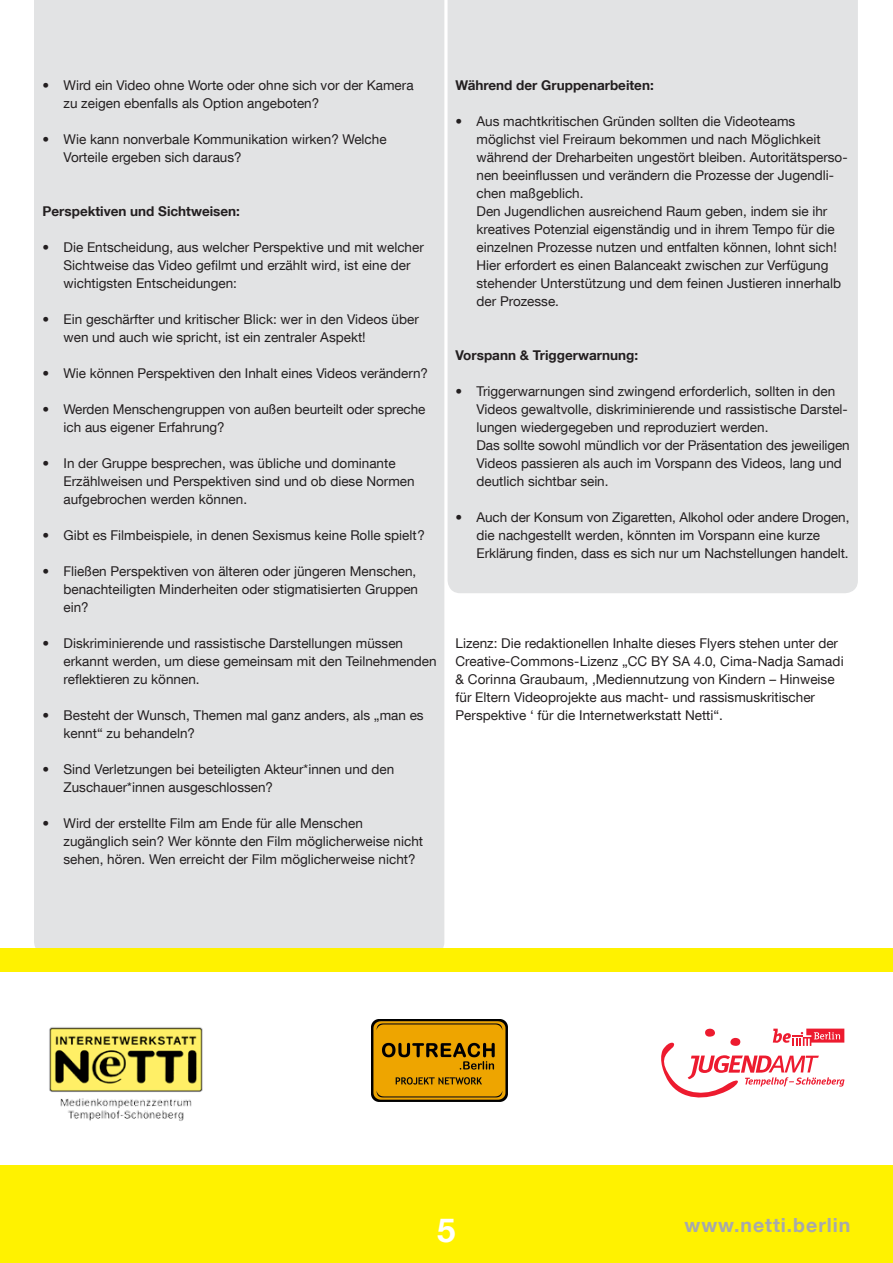
<style>
.page{position:relative;width:893px;height:1263px;background:#fff}
.page>*{position:absolute;margin:0;border:0;box-sizing:border-box;transform-origin:0 0}
.t1{font:700 33px "Helvetica Neue LT Com";color:#fff}
.t2{font:700 19.5px "Helvetica Neue LT Com";letter-spacing:.05em;color:#a7a9ac}
.t3{font:13.5px/18px "Helvetica Neue LT Com";color:#231f20}
.t4{font:700 13.5px "Helvetica Neue LT Com";color:#231f20}
</style>
<div class="page">
<div style="left:448px;top:0;width:410px;height:593px;background:#e2e3e4"></div>
<div style="left:34px;top:0;width:410px;height:948px;background:#e2e3e4"></div>
<div style="left:0;top:1165px;width:893px;height:98px;background:#fff200"></div>
<div style="left:0;top:948px;width:893px;height:24px;background:#fff200"></div>
<img style="left:49px;top:1027px;width:154px;height:94px">
<svg style="left:661px;top:1028px;width:183px;height:69px"></svg>
<img style="left:371px;top:1020px;width:136px;height:81px">
<p class="t3" style="left:64px;top:76px;width:352px;text-indent:-21px">• Wird ein Video ohne Worte oder ohne sich vor der Kamera zu zeigen ebenfalls als Option angeboten?</p>
<p class="t3" style="left:64px;top:130px;width:325px;text-indent:-21px">• Wie kann nonverbale Kommunikation wirken? Welche<br>Vorteile ergeben sich daraus?</p>
<p class="t4" style="left:43px;top:203px;width:199px">Perspektiven und Sichtweisen:</p>
<p class="t3" style="left:64px;top:238px;width:362px;text-indent:-21px">• Die Entscheidung, aus welcher Perspektive und mit welcher<br>Sichtweise das Video gefilmt und erzählt wird, ist eine der wichtigsten Entscheidungen:</p>
<p class="t3" style="left:64px;top:310px;width:357px;text-indent:-21px">• Ein geschärfter und kritischer Blick: wer in den Videos über wen und auch wie spricht, ist ein zentraler Aspekt!</p>
<p class="t3" style="left:43px;top:364px;width:387px">• Wie können Perspektiven den Inhalt eines Videos verändern?</p>
<p class="t3" style="left:64px;top:400px;width:363px;text-indent:-21px">• Werden Menschengruppen von außen beurteilt oder spreche ich aus eigener Erfahrung?</p>
<p class="t3" style="left:64px;top:454px;width:353px;text-indent:-21px">• In der Gruppe besprechen, was übliche und dominante<br>Erzählweisen und Perspektiven sind und ob diese Normen aufgebrochen werden können.</p>
<p class="t3" style="left:43px;top:526px;width:384px">• Gibt es Filmbeispiele, in denen Sexismus keine Rolle spielt?</p>
<p class="t3" style="left:64px;top:562px;width:356px;text-indent:-21px">• Fließen Perspektiven von älteren oder jüngeren Menschen, benachteiligten Minderheiten oder stigmatisierten Gruppen ein?</p>
<p class="t3" style="left:64px;top:634px;width:375px;text-indent:-21px">• Diskriminierende und rassistische Darstellungen müssen erkannt werden, um diese gemeinsam mit den Teilnehmenden reflektieren zu können.</p>
<p class="t3" style="left:64px;top:706px;width:362px;text-indent:-21px">• Besteht der Wunsch, Themen mal ganz anders, als „man es kennt“ zu behandeln?</p>
<p class="t3" style="left:64px;top:760px;width:332px;text-indent:-21px">• Sind Verletzungen bei beteiligten Akteur*innen und den<br>Zuschauer*innen ausgeschlossen?</p>
<p class="t3" style="left:64px;top:814px;width:361px;text-indent:-21px">• Wird der erstellte Film am Ende für alle Menschen zugänglich sein? Wer könnte den Film möglicherweise nicht sehen, hören. Wen erreicht der Film möglicherweise nicht?</p>
<p class="t4" style="left:455px;top:77px;width:200px">Während der Gruppenarbeiten:</p>
<p class="t3" style="left:476px;top:112px;width:373px;text-indent:-21px">• Aus machtkritischen Gründen sollten die Videoteams möglichst viel Freiraum bekommen und nach Möglichkeit während der Dreharbeiten ungestört bleiben. Autoritätsperso&shy;nen beeinflussen und verändern die Prozesse der Jugendli&shy;chen maßgeblich.<br>Den Jugendlichen ausreichend Raum geben, indem sie ihr kreatives Potenzial eigenständig und in ihrem Tempo für die einzelnen Prozesse nutzen und entfalten können, lohnt sich!<br>Hier erfordert es einen Balanceakt zwischen zur Verfügung stehender Unterstützung und dem feinen Justieren innerhalb der Prozesse.</p>
<p class="t4" style="left:455px;top:347px;width:184px">Vorspann &amp; Triggerwarnung:</p>
<p class="t3" style="left:476px;top:382px;width:375px;text-indent:-21px">• Triggerwarnungen sind zwingend erforderlich, sollten in den Videos gewaltvolle, diskriminierende und rassistische Darstel&shy;lungen wiedergegeben und reproduziert werden.<br>Das sollte sowohl mündlich vor der Präsentation des jeweiligen Videos passieren als auch im Vorspann des Videos, lang und deutlich sichtbar sein.</p>
<p class="t3" style="left:477px;top:508px;width:374px;text-indent:-21px">• Auch der Konsum von Zigaretten, Alkohol oder andere Drogen, die nachgestellt werden, könnten im Vorspann eine kurze<br>Erklärung finden, dass es sich nur um Nachstellungen handelt.</p>
<p class="t3" style="left:455px;top:634px;width:390px">Lizenz: Die redaktionellen Inhalte dieses Flyers stehen unter der Creative-Commons-Lizenz „CC BY SA 4.0, Cima-Nadja Samadi &amp; Corinna Graubaum, ‚Mediennutzung von Kindern – Hinweise für Eltern Videoprojekte aus macht- und rassismuskritischer Perspektive ‘ für die Internetwerkstatt Netti“.</p>
<h1 class="t1" style="left:437px;top:1209px;width:20px">5</h1>
<h2 class="t2" style="left:685px;top:1213px;width:167px">www.netti.berlin</h2>
</div>
